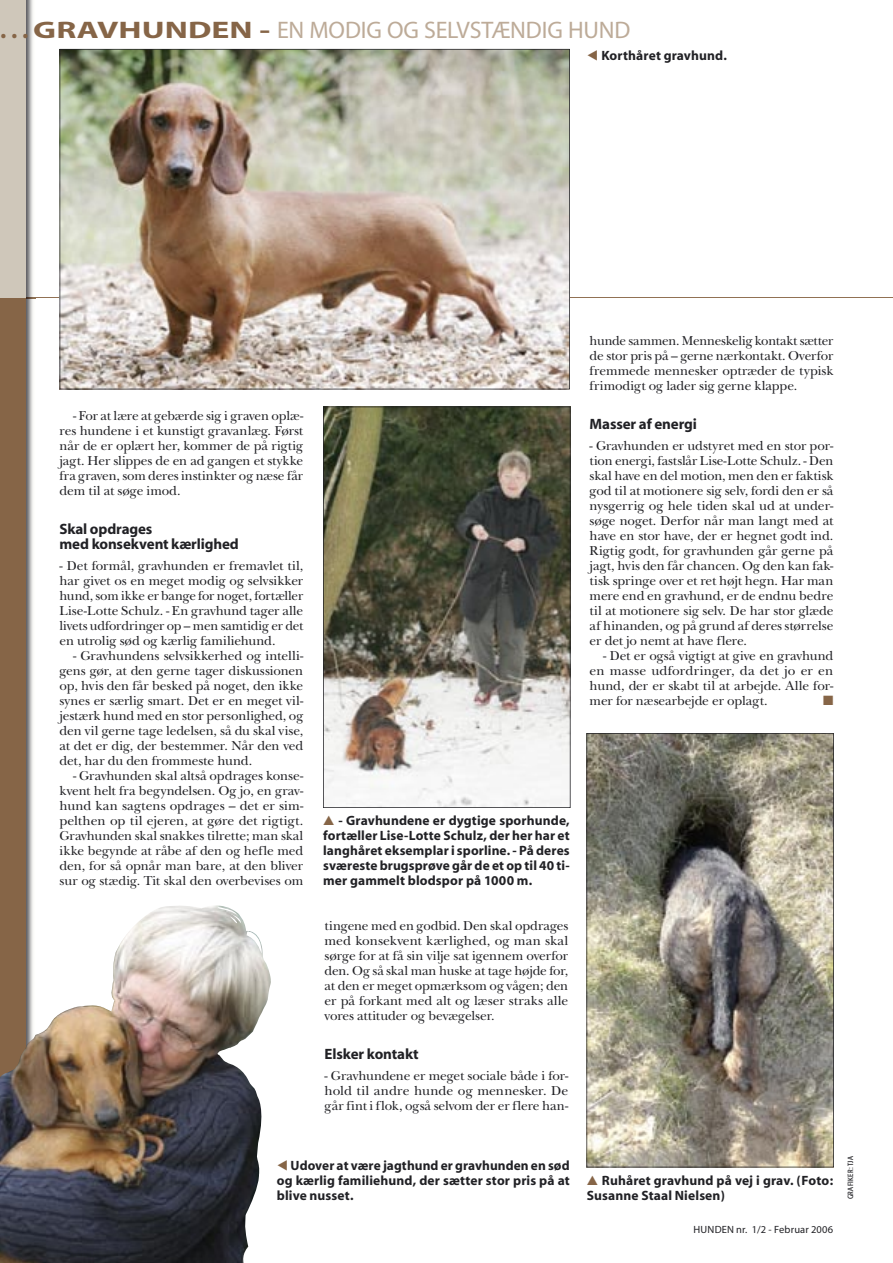
<style>
.page{position:relative;width:893px;height:1263px;background:#fff}
.page>*{position:absolute;margin:0;border:0;box-sizing:border-box;transform-origin:0 0}
.t1{font:24px "Myriad";letter-spacing:-.01em;color:#bdab98}
.t2{font:700 15px/15px "Myriad";letter-spacing:-.01em;color:#212125}
.t3{font:13.5px/15px "New Baskerville";letter-spacing:-.005em;color:#212125;text-align:justify}
.t4{font:700 13.5px/15px "Myriad";letter-spacing:.01em;color:#212125;text-align:justify}
.t5{font:13.5px "Zapf Dingbats ITC";color:#866547}
.t6{font:10.5px "Myriad";letter-spacing:.015em;color:#212125}
.t7{font:condensed 7.5px "Formata";letter-spacing:.03em;color:#212125}
.s1{font-weight:700;color:#866547}
</style>
<div class="page">
<hr style="left:0;top:297px;width:893px;height:1px;background:#917154">
<img style="left:26px;top:0;width:9px;height:900px">
<div style="left:0;top:0;width:26px;height:1263px;background:#866547"></div>
<div style="left:0;top:0;width:26px;height:298px;background:#cfc7ba"></div>
<svg style="left:323px;top:406px;width:248px;height:402px"></svg>
<svg style="left:586px;top:733px;width:248px;height:434px;background:#8e8a7c"></svg>
<img style="left:60px;top:49px;width:510px;height:340px">
<img style="left:0;top:900px;width:271px;height:363px">
<h1 class="t1" style="left:0;top:18px;width:632px"><span class="s1">. . . GRAVHUNDEN -</span> EN MODIG OG SELVSTÆNDIG HUND</h1>
<p class="t4" style="left:601px;top:48px;width:127px">Korthåret gravhund.</p>
<p class="t3" style="left:60px;top:408px;width:245px;text-indent:14px">- For at lære at gebærde sig i graven oplæ&shy;res hundene i et kunstigt gravanlæg. Først når de er oplært her, kommer de på rigtig jagt. Her slippes de en ad gangen et stykke fra graven, som deres instinkter og næse får dem til at søge imod.</p>
<p class="t2" style="left:60px;top:522px;width:181px">Skal opdrages<br>med konsekvent kærlighed</p>
<p class="t3" style="left:60px;top:558px;width:245px">- Det formål, gravhunden er fremavlet til, har givet os en meget modig og selvsikker hund, som ikke er bange for noget, fortæller Lise-Lotte Schulz. - En gravhund tager alle livets udfordringer op – men samtidig er det en utrolig sød og kærlig familiehund.</p>
<p class="t3" style="left:60px;top:648px;width:245px;text-indent:14px">- Gravhundens selvsikkerhed og intelli&shy;gens gør, at den gerne tager diskussionen op, hvis den får besked på noget, den ikke synes er særlig smart. Det er en meget vil&shy;jestærk hund med en stor personlighed, og den vil gerne tage ledelsen, så du skal vise, at det er dig, der bestemmer. Når den ved det, har du den frommeste hund.</p>
<p class="t3" style="left:60px;top:768px;width:245px;text-indent:14px">- Gravhunden skal altså opdrages konse&shy;kvent helt fra begyndelsen. Og jo, en grav&shy;hund kan sagtens opdrages – det er sim&shy;pelthen op til ejeren, at gøre det rigtigt.<br>Gravhunden skal snakkes tilrette; man skal ikke begynde at råbe af den og hefle med den, for så opnår man bare, at den bliver sur og stædig. Tit skal den overbevises om</p>
<p class="t4" style="left:323px;top:813px;width:248px;text-indent:15px">- Gravhundene er dygtige sporhunde, fortæller Lise-Lotte Schulz, der her har et langhåret eksemplar i sporline. - På deres sværeste brugsprøve går de et op til 40 ti&shy;mer gammelt blodspor på 1000 m.</p>
<p class="t3" style="left:325px;top:918px;width:245px">tingene med en godbid. Den skal opdrages med konsekvent kærlighed, og man skal sørge for at få sin vilje sat igennem overfor den. Og så skal man huske at tage højde for, at den er meget opmærksom og vågen; den er på forkant med alt og læser straks alle vores attituder og bevægelser.</p>
<p class="t2" style="left:325px;top:1047px;width:96px">Elsker kontakt</p>
<p class="t3" style="left:325px;top:1068px;width:245px">- Gravhundene er meget sociale både i for&shy;hold til andre hunde og mennesker. De går fint i flok, også selvom der er flere han-</p>
<p class="t4" style="left:277px;top:1158px;width:295px;text-indent:14px">Udover at være jagthund er gravhunden en sød og kærlig familiehund, der sætter stor pris på at blive nusset.</p>
<p class="t3" style="left:590px;top:333px;width:245px">hunde sammen. Menneskelig kontakt sætter de stor pris på – gerne nærkontakt. Overfor fremmede mennesker optræder de typisk frimodigt og lader sig gerne klappe.</p>
<p class="t2" style="left:590px;top:417px;width:109px">Masser af energi</p>
<p class="t3" style="left:590px;top:438px;width:245px">- Gravhunden er udstyret med en stor por&shy;tion energi, fastslår Lise-Lotte Schulz. - Den skal have en del motion, men den er faktisk god til at motionere sig selv, fordi den er så nysgerrig og hele tiden skal ud at under&shy;søge noget. Derfor når man langt med at have en stor have, der er hegnet godt ind.<br>Rigtig godt, for gravhunden går gerne på jagt, hvis den får chancen. Og den kan fak&shy;tisk springe over et ret højt hegn. Har man mere end en gravhund, er de endnu bedre til at motionere sig selv. De har stor glæde af hinanden, og på grund af deres størrelse er det jo nemt at have flere.</p>
<p class="t3" style="left:590px;top:648px;width:245px;text-indent:14px">- Det er også vigtigt at give en gravhund en masse udfordringer, da det jo er en hund, der er skabt til at arbejde. Alle for&shy;mer for næsearbejde er oplagt.</p>
<p class="t5" style="left:823px;top:694px;width:12px">■</p>
<p class="t4" style="left:587px;top:1173px;width:248px;text-indent:15px">Ruhåret gravhund på vej i grav. (Foto:<br>Susanne Staal Nielsen)</p>
<p class="t6" style="left:694px;top:1224px;width:141px">HUNDEN nr. 1/2 - Februar 2006</p>
<p class="t7" style="left:846px;top:1199px;width:44px;rotate:-90deg">GRAFIKER: TJA</p>
</div>
